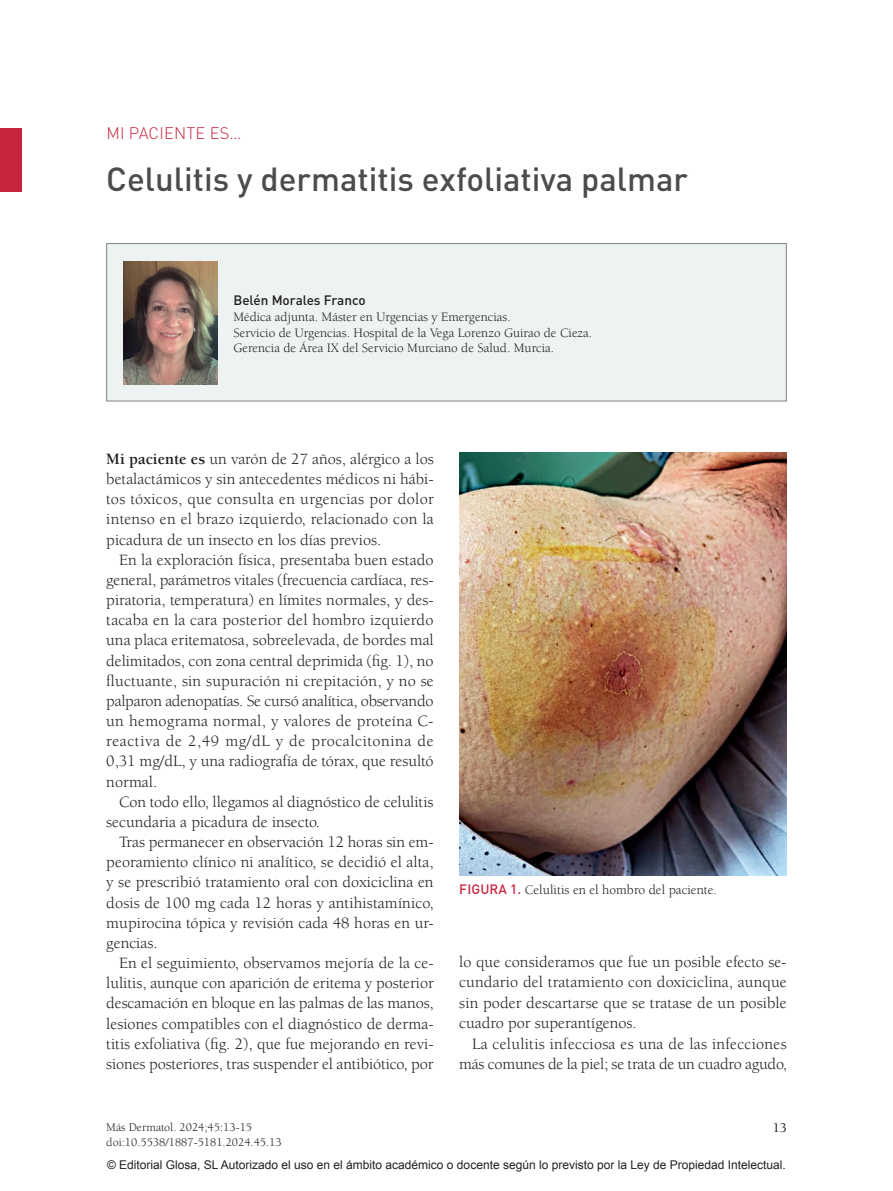
<style>
.page{position:relative;width:893px;height:1191px;background:#fff}
.page>*{position:absolute;margin:0;border:0;box-sizing:border-box;transform-origin:0 0}
.t1{font:500 33px "DIN Pro";color:#4b4c4d}
.t2{font:300 16.5px "DIN Pro";letter-spacing:.01em;color:#c8263f}
.t3{font:16.2px/20.1px "Berkeley Pro";color:#231f20;text-align:justify}
.t4{font:13.5px "Berkeley Pro";color:#231f20}
.t5{font:500 13.5px "DIN Pro";color:#231f20}
.t6{font:500 13.5px "Berkeley Pro";color:#231f20}
.t7{font:13.2px/15.9px "Berkeley Pro";color:#231f20}
.t8{font:12px "Arial";color:#231f20}
.t9{font:12px/14.4px "Berkeley Pro";color:#231f20}
.s1{font-weight:700}
.s2{font-family:"DIN Pro";font-weight:500;color:#c8263f}
</style>
<div class="page">
<div style="left:0;top:128px;width:21px;height:64px;background:#c8263f"></div>
<div style="left:106px;top:243px;width:681px;height:158px;background:#edf2f3;border:1px solid #808285"></div>
<img style="left:124px;top:261px;width:93px;height:123px">
<img style="left:459px;top:452px;width:328px;height:423px">
<p class="t2" style="left:106px;top:122px;width:137px">MI PACIENTE ES…</p>
<h1 class="t1" style="left:106px;top:156px;width:583px">Celulitis y dermatitis exfoliativa palmar</h1>
<p class="t5" style="left:233px;top:291px;width:134px">Belén Morales Franco</p>
<p class="t7" style="left:233px;top:309px;width:360px">Médica adjunta. Máster en Urgencias y Emergencias.<br>Servicio de Urgencias. Hospital de la Vega Lorenzo Guirao de Cieza.<br>Gerencia de Área IX del Servicio Murciano de Salud. Murcia.</p>
<p class="t3" style="left:106px;top:449px;width:329px"><span class="s1">Mi paciente es</span> un varón de 27 años, alérgico a los betalactámicos y sin antecedentes médicos ni hábi&shy;tos tóxicos, que consulta en urgencias por dolor intenso en el brazo izquierdo, relacionado con la picadura de un insecto en los días previos.</p>
<p class="t3" style="left:106px;top:550px;width:329px;text-indent:13px">En la exploración física, presentaba buen estado general, parámetros vitales (frecuencia cardíaca, res&shy;piratoria, temperatura) en límites normales, y des&shy;tacaba en la cara posterior del hombro izquierdo una placa eritematosa, sobreelevada, de bordes mal delimitados, con zona central deprimida (fig. 1), no fluctuante, sin supuración ni crepitación, y no se palparon adenopatías. Se cursó analítica, observando un hemograma normal, y valores de proteína C&shy;reactiva de 2,49 mg/dL y de procalcitonina de 0,31 mg/dL, y una radiografía de tórax, que resultó normal.</p>
<p class="t3" style="left:106px;top:791px;width:329px;text-indent:13px">Con todo ello, llegamos al diagnóstico de celulitis secundaria a picadura de insecto.</p>
<p class="t3" style="left:106px;top:832px;width:329px;text-indent:13px">Tras permanecer en observación 12 horas sin em&shy;peoramiento clínico ni analítico, se decidió el alta, y se prescribió tratamiento oral con doxiciclina en dosis de 100 mg cada 12 horas y antihistamínico, mupirocina tópica y revisión cada 48 horas en ur&shy;gencias.</p>
<p class="t3" style="left:106px;top:953px;width:329px;text-indent:13px">En el seguimiento, observamos mejoría de la ce&shy;lulitis, aunque con aparición de eritema y posterior descamación en bloque en las palmas de las manos, lesiones compatibles con el diagnóstico de derma&shy;titis exfoliativa (fig. 2), que fue mejorando en revi&shy;siones posteriores, tras suspender el antibiótico, por</p>
<p class="t4" style="left:459px;top:882px;width:259px"><span class="s2">FIGURA 1.</span> Celulitis en el hombro del paciente.</p>
<p class="t3" style="left:459px;top:951px;width:329px">lo que consideramos que fue un posible efecto se&shy;cundario del tratamiento con doxiciclina, aunque sin poder descartarse que se tratase de un posible cuadro por superantígenos.</p>
<p class="t3" style="left:459px;top:1033px;width:329px;text-align:right">La celulitis infecciosa es una de las infecciones más comunes de la piel; se trata de un cuadro agudo,</p>
<p class="t9" style="left:106px;top:1120px;width:177px">Más Dermatol. 2024;45:13-15 doi:10.5538/1887-5181.2024.45.13</p>
<p class="t6" style="left:773px;top:1120px;width:16px">13</p>
<p class="t8" style="left:107px;top:1156px;width:680px">© Editorial Glosa, SL Autorizado el uso en el ámbito académico o docente según lo previsto por la Ley de Propiedad Intelectual.</p>
</div>
